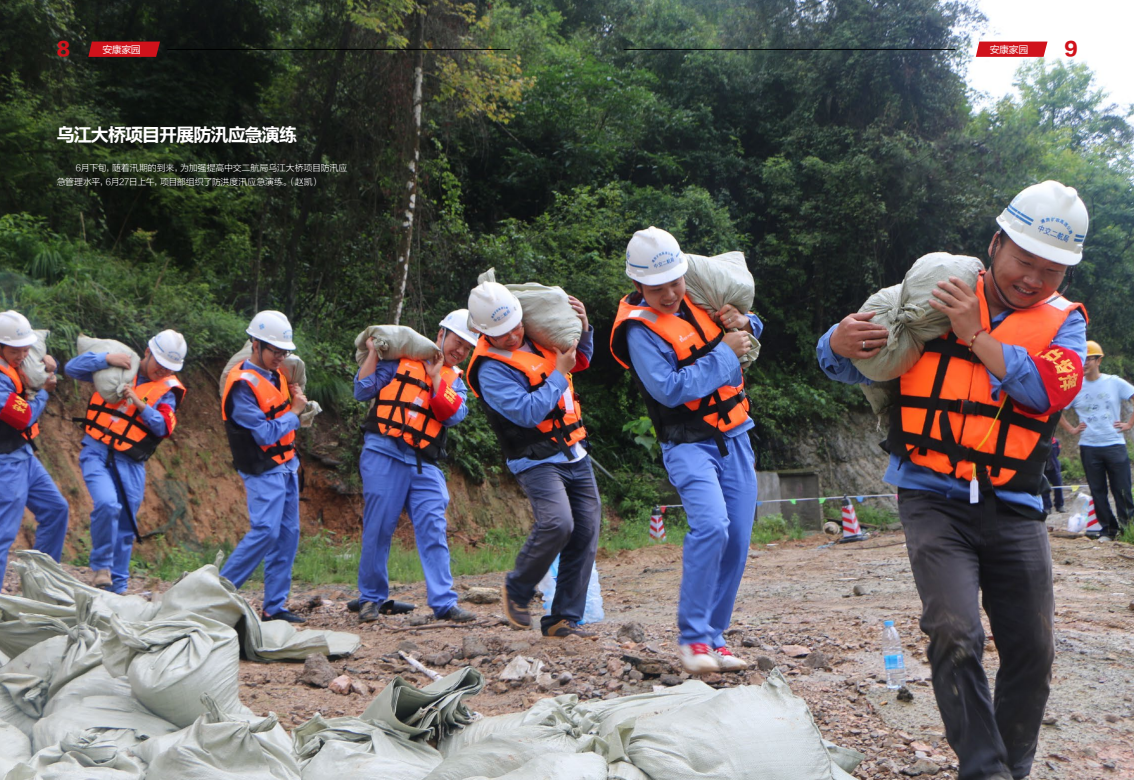
<style>
.page{position:relative;width:1134px;height:780px;background:#fff}
.page>*{position:absolute;margin:0;border:0;box-sizing:border-box;transform-origin:0 0}
.t1{font:18px "Ming Lan Bold";letter-spacing:-.05em;color:#fff}
.t2{font:18px "FZLTTHJW GB1 0";color:#d0121b}
.t3{font:10px "FZLTHK GBK1 0";letter-spacing:-.05em;color:#fff}
.t4{font:9px/14px "FZLTXHK GBK1 0";letter-spacing:-.025em;color:#fff}
</style>
<div class="page">
<img style="left:0;top:0;width:1134px;height:780px">
<h1 class="t2" style="left:57px;top:39px;width:15px">8</h1>
<p class="t3" style="left:102px;top:44px;width:40px">安康家园</p>
<p class="t3" style="left:990px;top:44px;width:40px">安康家园</p>
<h1 class="t2" style="left:1064px;top:39px;width:14px">9</h1>
<h1 class="t1" style="left:57px;top:122px;width:242px">乌江大桥项目开展防汛应急演练</h1>
<p class="t4" style="left:57px;top:161px;width:292px;text-indent:19px">6月下旬，随着汛期的到来，为加强提高中交二航局乌江大桥项目防汛应急管理水平，6月27日上午，项目部组织了防洪度汛应急演练。（赵凯）</p>
</div>
